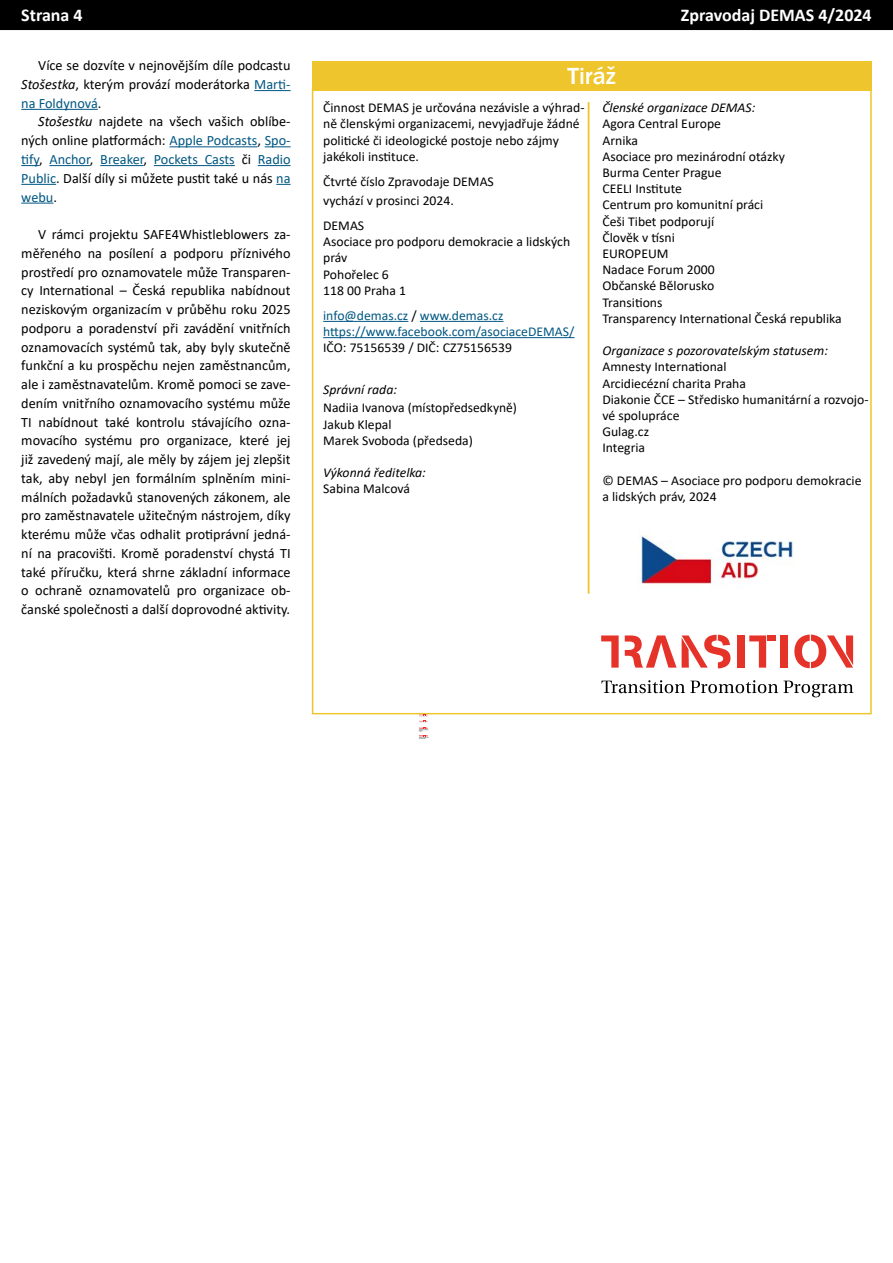
<style>
.page{position:relative;width:893px;height:1263px;background:#fff}
.page>*{position:absolute;margin:0;border:0;box-sizing:border-box;transform-origin:0 0}
.t1{font:500 24px "Franklin Gothic";color:#fff}
.t2{font:700 18px "Calibri";color:#fff}
.t3{font:14.25px/18.8px "Calibri";color:#000;text-align:justify}
.t4{font:13.5px/16.2px "Calibri";color:#000}
.t5{font:italic 13.5px "Calibri";color:#000}
.t6{font:13.5px/16.2px "Calibri";color:#015782}
.s1{font-style:italic}
.s2{color:#015782}
.s3{color:#000}
</style>
<div class="page">
<div style="left:1px;top:1px;width:891px;height:28px;background:#000"></div>
<div style="left:0;top:0;width:893px;height:30px;border:2px solid #000"></div>
<div style="left:312px;top:87px;width:560px;height:627px;background:#fff;border:2px solid #eec52c"></div>
<div style="left:312px;top:61px;width:560px;height:30px;background:#eec52c"></div>
<hr style="left:588px;top:102px;width:1px;height:492px;background:#eec52c">
<hr style="left:323px;top:321px;width:85px;height:1px;background:#015782">
<hr style="left:420px;top:321px;width:83px;height:1px;background:#015782">
<hr style="left:323px;top:337px;width:251px;height:1px;background:#015782">
<svg style="left:601px;top:635px;width:18px;height:33px"></svg>
<svg style="left:625px;top:635px;width:105px;height:33px"></svg>
<div style="left:737px;top:635px;width:7px;height:33px;background:#e63329"></div>
<div style="left:767px;top:635px;width:9px;height:6px;background:#e63329"></div>
<svg style="left:749px;top:635px;width:17px;height:33px"></svg>
<div style="left:781px;top:635px;width:7px;height:33px;background:#e63329"></div>
<svg style="left:794px;top:634px;width:59px;height:34px"></svg>
<svg style="left:601px;top:680px;width:252px;height:17px"></svg>
<hr style="left:254px;top:90px;width:37px;height:1px;background:#015782">
<hr style="left:21px;top:109px;width:77px;height:1px;background:#015782">
<hr style="left:169px;top:146px;width:88px;height:1px;background:#015782">
<svg style="left:265px;top:146px;width:26px;height:1px"></svg>
<svg style="left:21px;top:165px;width:18px;height:1px"></svg>
<hr style="left:49px;top:165px;width:41px;height:1px;background:#015782">
<hr style="left:100px;top:165px;width:44px;height:1px;background:#015782">
<hr style="left:154px;top:165px;width:81px;height:1px;background:#015782">
<hr style="left:258px;top:165px;width:33px;height:1px;background:#015782">
<hr style="left:21px;top:184px;width:35px;height:1px;background:#015782">
<svg style="left:276px;top:184px;width:15px;height:1px"></svg>
<hr style="left:21px;top:203px;width:32px;height:1px;background:#015782">
<img style="left:639px;top:534px;width:155px;height:50px">
<svg style="left:419px;top:714px;width:10px;height:25px"></svg>
<p class="t2" style="left:21px;top:3px;width:63px">Strana 4</p>
<p class="t2" style="left:681px;top:3px;width:192px">Zpravodaj DEMAS 4/2024</p>
<p class="t3" style="left:21px;top:56px;width:271px;text-indent:17px">Více se dozvíte v nejnovějším díle podcastu <span class="s1">Stošestka</span>, kterým provází moderátorka <span class="s2">Marti&shy;na Foldynová</span>.</p>
<p class="t3" style="left:21px;top:112px;width:271px;text-indent:17px"><span class="s1">Stošestku</span> najdete na všech vašich oblíbe&shy;ných online platformách: <span class="s2">Apple Podcasts</span>, <span class="s2">Spo&shy;tify</span>, <span class="s2">Anchor</span>, <span class="s2">Breaker</span>, <span class="s2">Pockets Casts</span> či <span class="s2">Radio Public</span>. Další díly si můžete pustit také u nás <span class="s2">na webu</span>.</p>
<p class="t3" style="left:21px;top:225px;width:271px;text-indent:17px">V rámci projektu SAFE4Whistleblowers za&shy;měřeného na posílení a podporu příznivého prostředí pro oznamovatele může Transparen&shy;cy International – Česká republika nabídnout neziskovým organizacím v průběhu roku 2025 podporu a poradenství při zavádění vnitřních oznamovacích systémů tak, aby byly skutečně funkční a ku prospěchu nejen zaměstnancům, ale i zaměstnavatelům. Kromě pomoci se zave&shy;dením vnitřního oznamovacího systému může TI nabídnout také kontrolu stávajícího ozna&shy;movacího systému pro organizace, které jej již zavedený mají, ale měly by zájem jej zlepšit tak, aby nebyl jen formálním splněním mini&shy;málních požadavků stanovených zákonem, ale pro zaměstnavatele užitečným nástrojem, díky kterému může včas odhalit protiprávní jedná&shy;ní na pracovišti. Kromě poradenství chystá TI také příručku, která shrne základní informace o ochraně oznamovatelů pro organizace ob&shy;čanské společnosti a další doprovodné aktivity.</p>
<h1 class="t1" style="left:568px;top:62px;width:50px">Tiráž</h1>
<p class="t4" style="left:323px;top:99px;width:263px">Činnost DEMAS je určována nezávisle a výhrad&shy;ně členskými organizacemi, nevyjadřuje žádné politické či ideologické postoje nebo zájmy jakékoli instituce.</p>
<p class="t4" style="left:323px;top:172px;width:172px;line-height:18.5px">Čtvrté číslo Zpravodaje DEMAS vychází v prosinci 2024.</p>
<p class="t4" style="left:323px;top:217px;width:248px">DEMAS<br>Asociace pro podporu demokracie a lidských práv<br>Pohořelec 6<br>118 00 Praha 1</p>
<p class="t6" style="left:323px;top:307px;width:253px">info@demas.cz <span class="s3">/</span> www.demas.cz https://www.facebook.com/asociaceDEMAS/</p>
<p class="t4" style="left:323px;top:339px;width:190px">IČO: 75156539 / DIČ: CZ75156539</p>
<p class="t5" style="left:323px;top:380px;width:75px">Správní rada:</p>
<p class="t4" style="left:323px;top:399px;width:195px">Nadiia Ivanova (místopředsedkyně)<br>Jakub Klepal<br>Marek Svoboda (předseda)</p>
<p class="t5" style="left:323px;top:463px;width:104px">Výkonná ředitelka:</p>
<p class="t4" style="left:323px;top:480px;width:88px">Sabina Malcová</p>
<p class="t5" style="left:602px;top:98px;width:154px">Členské organizace DEMAS:</p>
<p class="t4" style="left:602px;top:116px;width:241px">Agora Central Europe<br>Arnika<br>Asociace pro mezinárodní otázky<br>Burma Center Prague<br>CEELI Institute<br>Centrum pro komunitní práci<br>Češi Tibet podporují<br>Člověk v tísni<br>EUROPEUM<br>Nadace Forum 2000<br>Občanské Bělorusko<br>Transitions<br>Transparency International Česká republika</p>
<p class="t5" style="left:602px;top:341px;width:227px">Organizace s pozorovatelským statusem:</p>
<p class="t4" style="left:602px;top:359px;width:268px">Amnesty International<br>Arcidiecézní charita Praha<br>Diakonie ČCE – Středisko humanitární a rozvojo&shy;vé spolupráce<br>Gulag.cz<br>Integria</p>
<p class="t4" style="left:602px;top:472px;width:261px">© DEMAS – Asociace pro podporu demokracie a lidských práv, 2024</p>
</div>
